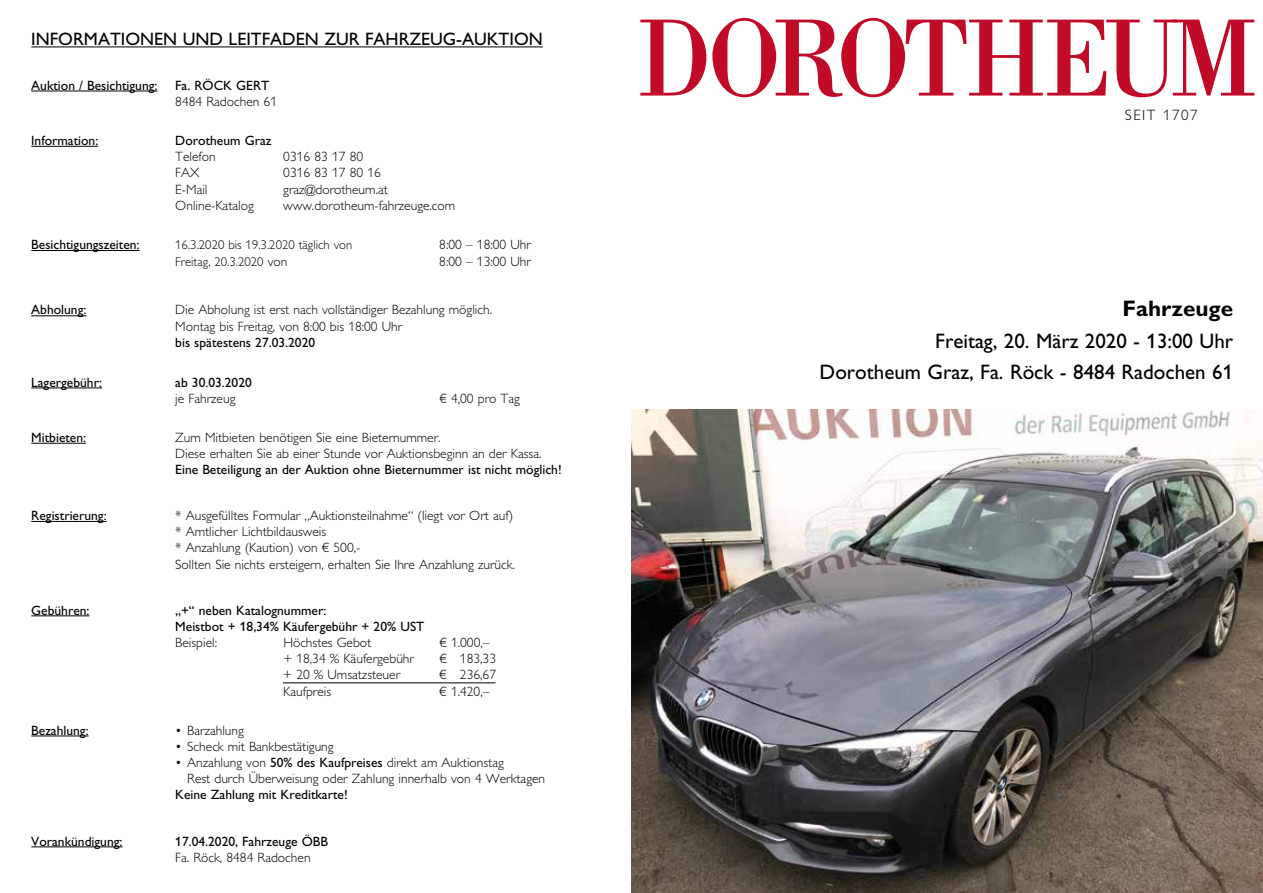
<style>
.page{position:relative;width:1263px;height:893px;background:#fff}
.page>*{position:absolute;margin:0;border:0;box-sizing:border-box;transform-origin:0 0}
.t1{font:113.7px "Bodoni";letter-spacing:-.075em;color:#c10a27;scale:.9 1}
.t2{font:700 22.5px "Gill Alt One";color:#000}
.t3{font:21px/31.5px "Gill Alt One";color:#000;text-align:right}
.t4{font:18px "Gill Alt One";color:#000}
.t5{font:300 15px "Gill Alt One";letter-spacing:.1em;color:#000}
.t6{font:300 13.5px/16.2px "Gill Alt One";color:#000}
.t7{font:13.5px/16.2px "Gill Alt One";color:#000}
.t8{font:300 12.75px "Gill Alt One";color:#000}
.s1{font-size:13.5px}
.s2{font-weight:400}
</style>
<div class="page">
<img style="left:631px;top:409px;width:632px;height:484px">
<hr style="left:31px;top:46px;width:512px;height:1px;background:#000">
<hr style="left:31px;top:91px;width:127px;height:1px;background:#000">
<hr style="left:31px;top:146px;width:67px;height:1px;background:#000">
<hr style="left:31px;top:250px;width:109px;height:1px;background:#000">
<hr style="left:31px;top:315px;width:55px;height:1px;background:#000">
<hr style="left:31px;top:388px;width:71px;height:1px;background:#000">
<hr style="left:31px;top:443px;width:55px;height:1px;background:#000">
<hr style="left:31px;top:521px;width:76px;height:1px;background:#000">
<hr style="left:31px;top:615px;width:58px;height:1px;background:#000">
<hr style="left:31px;top:736px;width:58px;height:1px;background:#000">
<hr style="left:31px;top:846px;width:92px;height:1px;background:#000">
<hr style="left:283px;top:682px;width:212px;height:1px;background:#000">
<h3 class="t4" style="left:31px;top:29px;width:513px">INFORMATIONEN UND LEITFADEN ZUR FAHRZEUG-AUKTION</h3>
<p class="t7" style="left:31px;top:77px;width:128px">Auktion / Besichtigung:</p>
<p class="t7" style="left:175px;top:77px;width:96px">Fa. RÖCK GERT</p>
<p class="t6" style="left:175px;top:93px;width:103px">8484 Radochen 61</p>
<p class="t7" style="left:31px;top:132px;width:69px">Information:</p>
<p class="t7" style="left:175px;top:132px;width:98px">Dorotheum Graz</p>
<p class="t6" style="left:175px;top:149px;width:42px">Telefon</p>
<p class="t6" style="left:283px;top:149px;width:81px">0316 83 17 80</p>
<p class="t6" style="left:175px;top:165px;width:26px">FAX</p>
<p class="t6" style="left:283px;top:165px;width:99px">0316 83 17 80 16</p>
<p class="t6" style="left:175px;top:181px;width:34px">E-Mail</p>
<p class="t6" style="left:283px;top:181px;width:106px">graz@dorotheum.at</p>
<p class="t6" style="left:175px;top:197px;width:80px">Online-Katalog</p>
<p class="t6" style="left:283px;top:197px;width:174px">www.dorotheum-fahrzeuge.com</p>
<p class="t7" style="left:31px;top:236px;width:110px">Besichtigungszeiten:</p>
<p class="t8" style="left:175px;top:238px;width:178px">16.3.2020 bis 19.3.2020 täglich von</p>
<p class="t6" style="left:439px;top:237px;width:93px">8:00 – 18:00 Uhr</p>
<p class="t8" style="left:175px;top:254px;width:114px">Freitag, 20.3.2020 <span class="s1">von</span></p>
<p class="t6" style="left:439px;top:253px;width:93px">8:00 – 13:00 Uhr</p>
<p class="t7" style="left:31px;top:302px;width:57px">Abholung:</p>
<p class="t6" style="left:175px;top:302px;width:318px">Die Abholung ist erst nach vollständiger Bezahlung möglich.<br>Montag bis Freitag, von 8:00 bis 18:00 Uhr</p>
<p class="t7" style="left:175px;top:334px;width:141px">bis spätestens 27.03.2020</p>
<p class="t7" style="left:31px;top:374px;width:72px">Lagergebühr:</p>
<p class="t7" style="left:175px;top:374px;width:78px">ab 30.03.2020</p>
<p class="t6" style="left:175px;top:390px;width:62px">je Fahrzeug</p>
<p class="t6" style="left:439px;top:390px;width:82px">€ 4,00 pro Tag</p>
<p class="t7" style="left:31px;top:429px;width:56px">Mitbieten:</p>
<p class="t6" style="left:175px;top:429px;width:368px">Zum Mitbieten benötigen Sie eine Bieternummer.<br>Diese erhalten Sie ab einer Stunde vor Auktionsbeginn an der Kassa.</p>
<p class="t7" style="left:175px;top:462px;width:388px">Eine Beteiligung an der Auktion ohne Bieternummer ist nicht möglich!</p>
<p class="t7" style="left:31px;top:507px;width:77px">Registrierung:</p>
<p class="t6" style="left:175px;top:507px;width:341px">* Ausgefülltes Formular „Auktionsteilnahme“ (liegt vor Ort auf) * Amtlicher Lichtbildausweis<br>* Anzahlung (Kaution) von € 500,-<br>Sollten Sie nichts ersteigern, erhalten Sie Ihre Anzahlung zurück.</p>
<p class="t7" style="left:31px;top:602px;width:60px">Gebühren:</p>
<p class="t7" style="left:175px;top:602px;width:251px">„+“ neben Katalognummer:<br>Meistbot + 18,34% Käufergebühr + 20% UST</p>
<p class="t6" style="left:175px;top:634px;width:43px">Beispiel:</p>
<p class="t6" style="left:283px;top:634px;width:89px">Höchstes Gebot</p>
<p class="t6" style="left:439px;top:634px;width:52px">€ 1.000,–</p>
<p class="t6" style="left:283px;top:650px;width:132px">+ 18,34 % Käufergebühr</p>
<p class="t6" style="left:439px;top:650px;width:58px">€ 183,33</p>
<p class="t6" style="left:283px;top:667px;width:118px">+ 20 % Umsatzsteuer</p>
<p class="t6" style="left:439px;top:667px;width:58px">€ 236,67</p>
<p class="t6" style="left:283px;top:683px;width:49px">Kaufpreis</p>
<p class="t6" style="left:439px;top:683px;width:52px">€ 1.420,–</p>
<p class="t7" style="left:31px;top:722px;width:59px">Bezahlung:</p>
<p class="t6" style="left:175px;top:722px;width:70px">• Barzahlung</p>
<p class="t6" style="left:175px;top:738px;width:160px">• Scheck mit Bankbestätigung</p>
<p class="t6" style="left:187px;top:754px;width:359px;text-indent:-12px">• Anzahlung von <span class="s2">50% des Kaufpreises</span> direkt am Auktionstag<br>Rest durch Überweisung oder Zahlung innerhalb von 4 Werktagen</p>
<p class="t7" style="left:175px;top:787px;width:174px">Keine Zahlung mit Kreditkarte!</p>
<p class="t7" style="left:31px;top:833px;width:93px">Vorankündigung:</p>
<p class="t7" style="left:175px;top:833px;width:154px">17.04.2020, Fahrzeuge ÖBB</p>
<p class="t6" style="left:175px;top:849px;width:137px">Fa. Röck, 8484 Radochen</p>
<h1 class="t1" style="left:638px;top:-11px;width:689px">DOROTHEUM</h1>
<p class="t5" style="left:1125px;top:107px;width:74px">SEIT 1707</p>
<h2 class="t2" style="left:1122px;top:295px;width:112px">Fahrzeuge</h2>
<h3 class="t3" style="left:820px;top:325px;width:415px">Freitag, 20. März 2020 - 13:00 Uhr<br>Dorotheum Graz, Fa. Röck - 8484 Radochen 61</h3>
</div>
